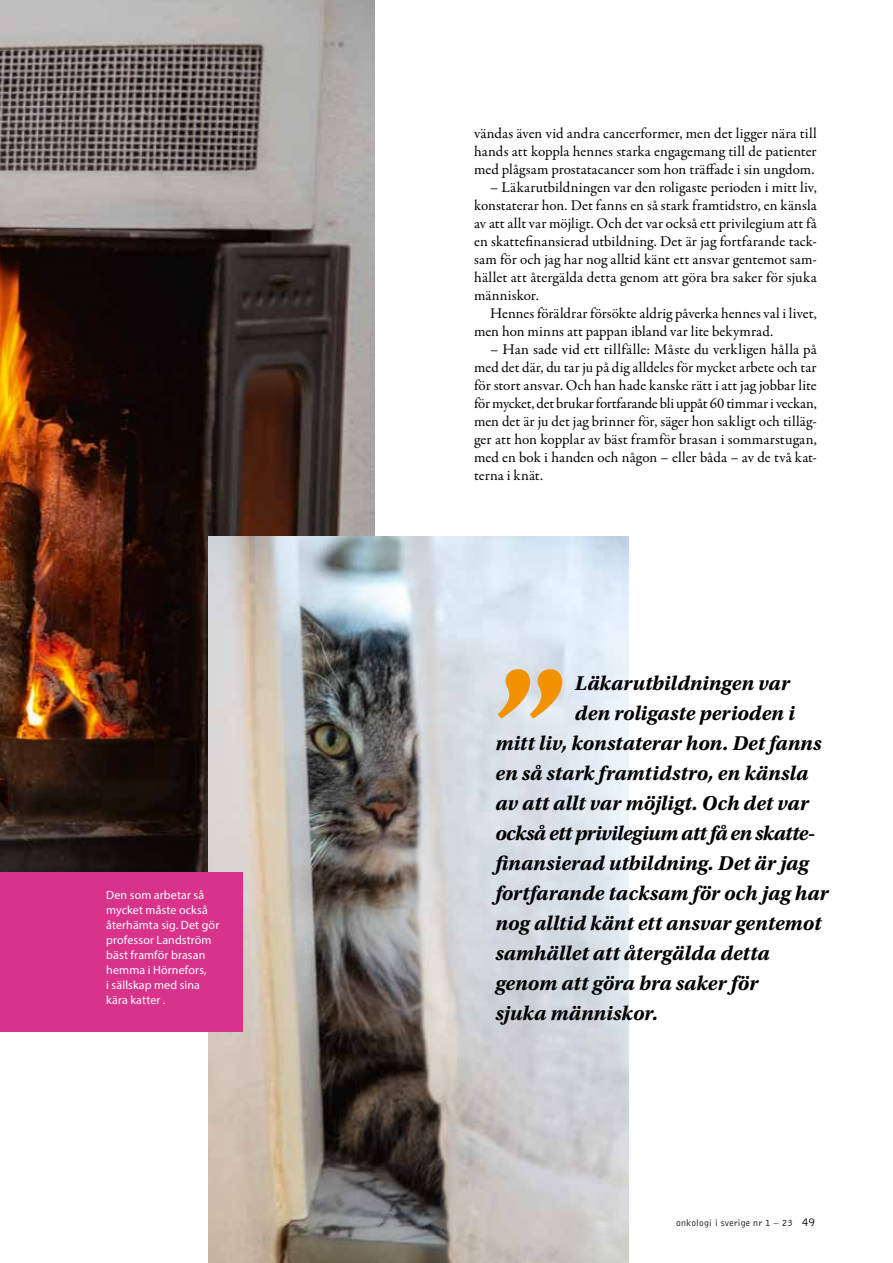
<style>
.page{position:relative;width:893px;height:1263px;background:#fff}
.page>*{position:absolute;margin:0;border:0;box-sizing:border-box;transform-origin:0 0}
.t1{font:italic 700 21px "Utopia Std";color:#000}
.t2{font:italic 700 21px "Utopia Std";letter-spacing:-.03em;color:#000}
.t3{font:15px/18px "Garamond Premr Pro";letter-spacing:.005em;color:#000;text-align:justify}
.t4{font:12px/15px "Myriad Pro";letter-spacing:.01em;color:#fff}
.t5{font:9.75px "Bell Gothic BT";letter-spacing:.02em;color:#000}
.s1{font-size:12px}
</style>
<div class="page">
<img style="left:0;top:0;width:374px;height:872px">
<img style="left:208px;top:537px;width:421px;height:726px">
<svg style="left:497px;top:669px;width:65px;height:50px;background:#e7bb77"></svg>
<div style="left:0;top:872px;width:242px;height:159px;background:#d9328a"></div>
<p class="t4" style="left:106px;top:887px;width:114px">Den som arbetar så mycket måste också återhämta sig. Det gör professor Landström bäst framför brasan hemma i Hörnefors,<br>i sällskap med sina kära katter .</p>
<p class="t3" style="left:474px;top:125px;width:344px">vändas även vid andra cancerformer, men det ligger nära till hands att koppla hennes starka engagemang till de patienter med plågsam prostatacancer som hon träffade i sin ungdom.</p>
<p class="t3" style="left:474px;top:179px;width:344px;text-indent:16px">– Läkarutbildningen var den roligaste perioden i mitt liv, konstaterar hon. Det fanns en så stark framtidstro, en känsla av att allt var möjligt. Och det var också ett privilegium att få en skattefinansierad utbildning. Det är jag fortfarande tack&shy;sam för och jag har nog alltid känt ett ansvar gentemot sam&shy;hället att återgälda detta genom att göra bra saker för sjuka människor.</p>
<p class="t3" style="left:474px;top:305px;width:344px;text-indent:16px">Hennes föräldrar försökte aldrig påverka hennes val i livet, men hon minns att pappan ibland var lite bekymrad.</p>
<p class="t3" style="left:474px;top:341px;width:344px;text-indent:16px">– Han sade vid ett tillfälle: Måste du verkligen hålla på med det där, du tar ju på dig alldeles för mycket arbete och tar för stort ansvar. Och han hade kanske rätt i att jag jobbar lite för mycket, det brukar fortfarande bli uppåt 60 timmar i veckan, men det är ju det jag brinner för, säger hon sakligt och tilläg&shy;ger att hon kopplar av bäst framför brasan i sommarstugan, med en bok i handen och någon – eller båda – av de två kat&shy;terna i knät.</p>
<h1 class="t1" style="left:575px;top:671px;width:216px">Läkarutbildningen var</h1>
<h1 class="t1" style="left:575px;top:701px;width:221px">den roligaste perioden i</h1>
<h1 class="t1" style="left:495px;top:731px;width:328px">mitt liv, konstaterar hon. Det fanns</h1>
<h1 class="t1" style="left:495px;top:761px;width:314px">en så stark framtidstro, en känsla</h1>
<h1 class="t1" style="left:495px;top:791px;width:315px">av att allt var möjligt. Och det var</h1>
<h1 class="t2" style="left:495px;top:821px;width:321px">också ett privilegium att få en skatte-</h1>
<h1 class="t1" style="left:495px;top:851px;width:315px">finansierad utbildning. Det är jag</h1>
<h1 class="t1" style="left:495px;top:881px;width:335px">fortfarande tacksam för och jag har</h1>
<h1 class="t1" style="left:495px;top:911px;width:327px">nog alltid känt ett ansvar gentemot</h1>
<h1 class="t1" style="left:495px;top:941px;width:276px">samhället att återgälda detta</h1>
<h1 class="t1" style="left:495px;top:971px;width:264px">genom att göra bra saker för</h1>
<h1 class="t1" style="left:495px;top:1001px;width:164px">sjuka människor.</h1>
<p class="t5" style="left:676px;top:1217px;width:140px">onkologi i sverige nr 1 – 23 <span class="s1">49</span></p>
</div>
